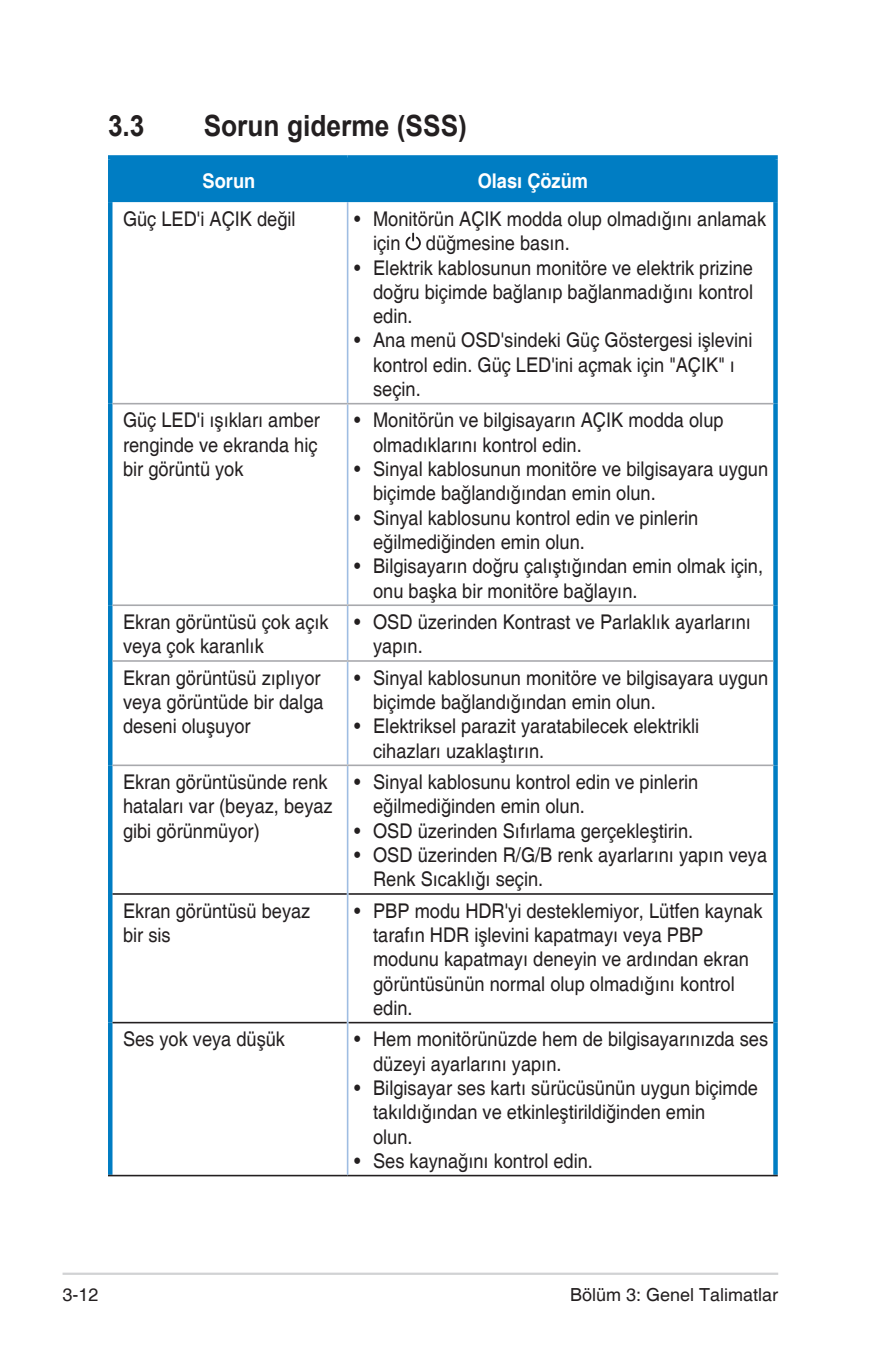
<style>
.page{position:relative;width:893px;height:1346px;background:#fff}
.page>*{position:absolute;margin:0;border:0;box-sizing:border-box;transform-origin:0 0}
.t1{font:700 29.25px "Arial";color:#231f20;scale:.9 1}
.t2{font:20.25px/24.3px "Helvetica";color:#231f20;scale:.9 1}
.t3{font:700 20.25px "Helvetica";color:#fff;scale:.9 1}
.t4{font:18px "Helvetica";color:#231f20}
</style>
<div class="page">
<hr style="left:63px;top:1272px;width:715px;height:3px;background:#d1d2d4">
<div style="left:112px;top:160px;width:661px;height:42px;background:#007dc3"></div>
<hr style="left:108px;top:202px;width:4px;height:202px;background:#007dc3">
<div style="left:773px;top:202px;width:5px;height:202px;background:#007dc3"></div>
<hr style="left:108px;top:404px;width:4px;height:201px;background:#007dc3">
<div style="left:773px;top:404px;width:5px;height:201px;background:#007dc3"></div>
<hr style="left:108px;top:605px;width:4px;height:56px;background:#007dc3">
<div style="left:773px;top:605px;width:5px;height:56px;background:#007dc3"></div>
<hr style="left:108px;top:661px;width:4px;height:104px;background:#007dc3">
<div style="left:773px;top:661px;width:5px;height:104px;background:#007dc3"></div>
<hr style="left:108px;top:765px;width:4px;height:129px;background:#007dc3">
<div style="left:773px;top:765px;width:5px;height:129px;background:#007dc3"></div>
<hr style="left:108px;top:894px;width:4px;height:128px;background:#007dc3">
<div style="left:773px;top:894px;width:5px;height:128px;background:#007dc3"></div>
<hr style="left:108px;top:1022px;width:4px;height:153px;background:#007dc3">
<div style="left:773px;top:1022px;width:5px;height:153px;background:#007dc3"></div>
<hr style="left:112px;top:893px;width:235px;height:2px;background:#231f20">
<hr style="left:348px;top:893px;width:425px;height:2px;background:#231f20">
<hr style="left:112px;top:1022px;width:235px;height:1px;background:#231f20">
<hr style="left:348px;top:1022px;width:425px;height:1px;background:#231f20">
<hr style="left:108px;top:1175px;width:240px;height:1px;background:#231f20">
<hr style="left:348px;top:1175px;width:430px;height:1px;background:#231f20">
<div style="left:108px;top:155px;width:240px;height:5px;background:#007dc3"></div>
<hr style="left:108px;top:160px;width:4px;height:42px;background:#007dc3">
<div style="left:348px;top:155px;width:430px;height:5px;background:#007dc3"></div>
<div style="left:773px;top:160px;width:5px;height:42px;background:#007dc3"></div>
<hr style="left:347px;top:202px;width:1px;height:201px;background:#9fbde2">
<hr style="left:112px;top:403px;width:236px;height:1px;background:#a8a9ad">
<hr style="left:347px;top:404px;width:1px;height:200px;background:#9fbde2">
<hr style="left:348px;top:403px;width:425px;height:1px;background:#a8a9ad">
<hr style="left:112px;top:604px;width:236px;height:2px;background:#a8a9ad">
<hr style="left:347px;top:606px;width:1px;height:54px;background:#9fbde2">
<hr style="left:348px;top:604px;width:425px;height:2px;background:#a8a9ad">
<hr style="left:112px;top:660px;width:236px;height:2px;background:#a8a9ad">
<hr style="left:347px;top:662px;width:1px;height:102px;background:#9fbde2">
<hr style="left:348px;top:660px;width:425px;height:2px;background:#a8a9ad">
<hr style="left:112px;top:764px;width:236px;height:2px;background:#a8a9ad">
<hr style="left:347px;top:766px;width:1px;height:128px;background:#9fbde2">
<hr style="left:347px;top:894px;width:1px;height:128px;background:#9fbde2">
<hr style="left:348px;top:764px;width:425px;height:2px;background:#a8a9ad">
<hr style="left:347px;top:1022px;width:1px;height:153px;background:#9fbde2">
<svg style="left:406px;top:233px;width:15px;height:17px"></svg>
<h1 class="t1" style="left:108px;top:107px;width:42px">3.3</h1>
<h1 class="t1" style="left:204px;top:107px;width:294px">Sorun giderme (SSS)</h1>
<p class="t3" style="left:203px;top:169px;width:60px">Sorun</p>
<p class="t3" style="left:478px;top:169px;width:124px">Olası Çözüm</p>
<p class="t2" style="left:123px;top:207px;width:193px">Güç LED'i AÇIK değil</p>
<p class="t2" style="left:373px;top:207px;width:438px;text-indent:-19px">• Monitörün AÇIK modda olup olmadığını anlamak için</p>
<p class="t2" style="left:426px;top:232px;width:161px">düğmesine basın.</p>
<p class="t2" style="left:373px;top:256px;width:424px;text-align:justify;text-indent:-19px">• Elektrik kablosunun monitöre ve elektrik prizine doğru biçimde bağlanıp bağlanmadığını kontrol edin.</p>
<p class="t2" style="left:373px;top:329px;width:423px;text-indent:-19px">• Ana menü OSD'sindeki Güç Göstergesi işlevini kontrol edin. Güç LED'ini açmak için "AÇIK" ı seçin.</p>
<p class="t2" style="left:123px;top:409px;width:220px;text-align:justify">Güç LED'i ışıkları amber renginde ve ekranda hiç bir görüntü yok</p>
<p class="t2" style="left:373px;top:409px;width:391px;text-indent:-19px">• Monitörün ve bilgisayarın AÇIK modda olup olmadıklarını kontrol edin.</p>
<p class="t2" style="left:373px;top:457px;width:440px;text-indent:-19px">• Sinyal kablosunun monitöre ve bilgisayara uygun biçimde bağlandığından emin olun.</p>
<p class="t2" style="left:373px;top:506px;width:363px;text-indent:-19px">• Sinyal kablosunu kontrol edin ve pinlerin eğilmediğinden emin olun.</p>
<p class="t2" style="left:373px;top:555px;width:435px;text-indent:-19px">• Bilgisayarın doğru çalıştığından emin olmak için, onu başka bir monitöre bağlayın.</p>
<p class="t2" style="left:123px;top:610px;width:230px">Ekran görüntüsü çok açık veya çok karanlık</p>
<p class="t2" style="left:373px;top:610px;width:421px;text-indent:-19px">• OSD üzerinden Kontrast ve Parlaklık ayarlarını yapın.</p>
<p class="t2" style="left:123px;top:666px;width:224px">Ekran görüntüsü zıplıyor veya görüntüde bir dalga deseni oluşuyor</p>
<p class="t2" style="left:373px;top:666px;width:440px;text-indent:-19px">• Sinyal kablosunun monitöre ve bilgisayara uygun biçimde bağlandığından emin olun.</p>
<p class="t2" style="left:373px;top:715px;width:364px;text-indent:-19px">• Elektriksel parazit yaratabilecek elektrikli cihazları uzaklaştırın.</p>
<p class="t2" style="left:123px;top:770px;width:234px">Ekran görüntüsünde renk hataları var (beyaz, beyaz gibi görünmüyor)</p>
<p class="t2" style="left:373px;top:770px;width:363px;text-indent:-19px">• Sinyal kablosunu kontrol edin ve pinlerin eğilmediğinden emin olun.</p>
<p class="t2" style="left:354px;top:819px;width:378px">• OSD üzerinden Sıfırlama gerçekleştirin.</p>
<p class="t2" style="left:373px;top:843px;width:439px;text-indent:-19px">• OSD üzerinden R/G/B renk ayarlarını yapın veya<br>Renk Sıcaklığı seçin.</p>
<p class="t2" style="left:123px;top:899px;width:210px">Ekran görüntüsü beyaz bir sis</p>
<p class="t2" style="left:373px;top:899px;width:434px;text-indent:-19px">• PBP modu HDR'yi desteklemiyor, Lütfen kaynak tarafın HDR işlevini kapatmayı veya PBP modunu kapatmayı deneyin ve ardından ekran görüntüsünün normal olup olmadığını kontrol edin.</p>
<p class="t2" style="left:123px;top:1028px;width:182px">Ses yok veya düşük</p>
<p class="t2" style="left:373px;top:1028px;width:440px;text-indent:-19px">• Hem monitörünüzde hem de bilgisayarınızda ses düzeyi ayarlarını yapın.</p>
<p class="t2" style="left:373px;top:1076px;width:429px;text-indent:-19px">• Bilgisayar ses kartı sürücüsünün uygun biçimde takıldığından ve etkinleştirildiğinden emin<br>olun.</p>
<p class="t2" style="left:354px;top:1149px;width:267px">• Ses kaynağını kontrol edin.</p>
<p class="t4" style="left:63px;top:1284px;width:38px">3-12</p>
<p class="t4" style="left:570px;top:1284px;width:210px">Bölüm 3: Genel Talimatlar</p>
</div>
